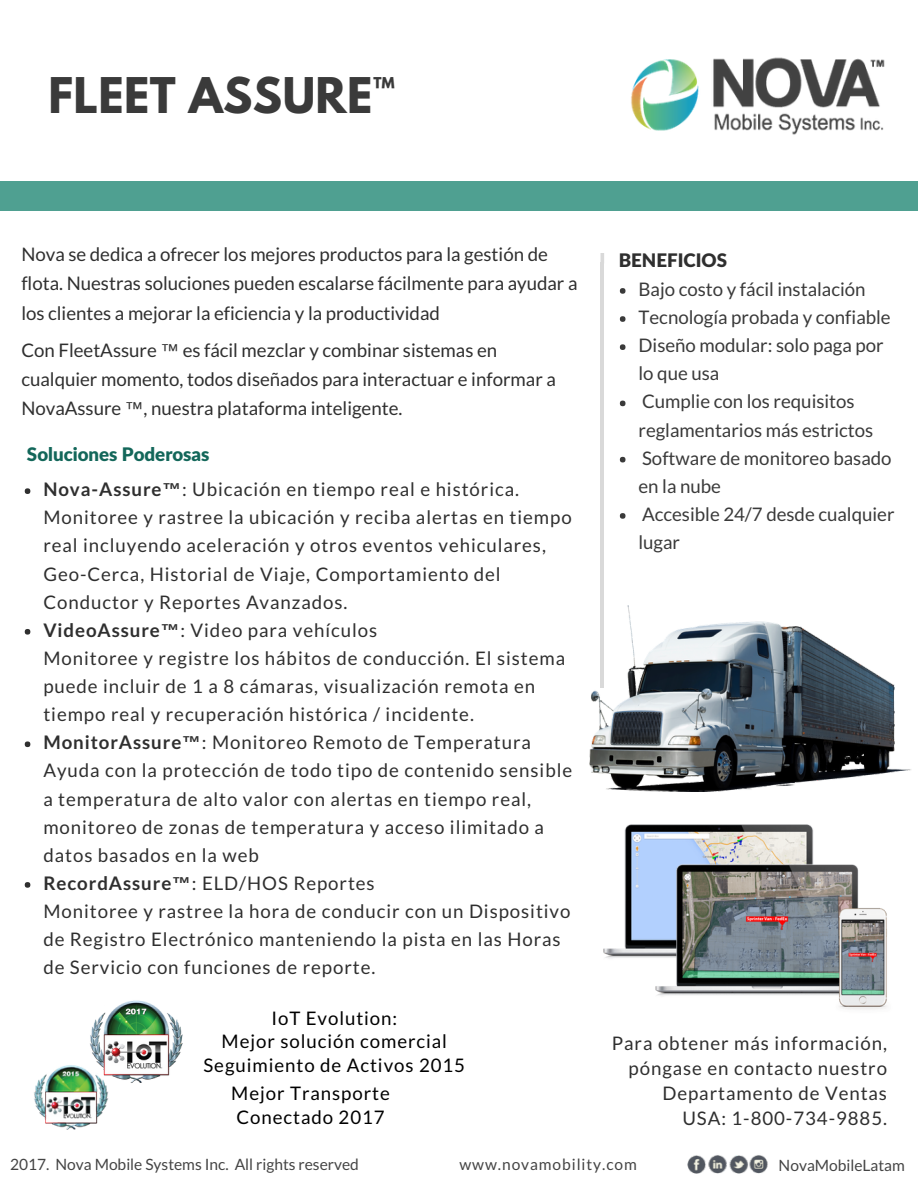
<style>
.page{position:relative;width:918px;height:1188px;background:#fff}
.page>*{position:absolute;margin:0;border:0;box-sizing:border-box;transform-origin:0 0}
.t1{font:700 43.65px "League Spartan";letter-spacing:.01em;color:#3a3a3a}
.t2{font:18.75px/28.2px "Lato";letter-spacing:.05em;color:#2f2f2f}
.t3{font:18.75px/29.2px "Lato";color:#2f2f2f}
.t4{font:18.75px/28.2px "Lato";color:#3a3a3a}
.t5{font:18.75px/23.7px "Lato";letter-spacing:.05em;color:#000;text-align:center}
.t6{font:900 18.75px "Lato";color:#13675a}
.t7{font:900 18.75px "Lato";color:#2f2f2f}
.t8{font:15.6px "Lato";color:#444}
.t9{font:15.6px "Lato";letter-spacing:.06em;color:#444}
.s1{font-family:"Liberation Sans"}
.s2{font-weight:700}
.s3{font-family:"Liberation Sans";font-weight:700}
</style>
<div class="page">
<svg style="left:25px;top:488px;width:5px;height:6px"></svg>
<svg style="left:25px;top:629px;width:5px;height:6px"></svg>
<svg style="left:25px;top:741px;width:5px;height:6px"></svg>
<svg style="left:25px;top:882px;width:5px;height:6px"></svg>
<img style="left:34px;top:1065px;width:75px;height:65px">
<img style="left:687px;top:1155px;width:81px;height:19px">
<hr style="left:601px;top:262px;width:3px;height:433px;background:#d9d9d9">
<svg style="left:600px;top:253px;width:4px;height:10px"></svg>
<img style="left:631px;top:57px;width:254px;height:78px">
<div style="left:0;top:181px;width:918px;height:29px;background:#4fa091"></div>
<img style="left:603px;top:824px;width:211px;height:135px">
<img style="left:651px;top:862px;width:236px;height:148px">
<svg style="left:620px;top:288px;width:5px;height:6px"></svg>
<svg style="left:620px;top:316px;width:5px;height:6px"></svg>
<svg style="left:620px;top:344px;width:5px;height:6px"></svg>
<svg style="left:620px;top:401px;width:5px;height:5px"></svg>
<svg style="left:620px;top:457px;width:5px;height:5px"></svg>
<svg style="left:620px;top:513px;width:5px;height:6px"></svg>
<img style="left:589px;top:605px;width:322px;height:187px">
<img style="left:87px;top:1000px;width:96px;height:87px">
<h1 class="t1" style="left:48px;top:74px;width:348px">FLEET ASSURE™</h1>
<p class="t3" style="left:21px;top:239px;width:558px">Nova se dedica a ofrecer los mejores productos para la gestión de flota. Nuestras soluciones pueden escalarse fácilmente para ayudar a los clientes a mejorar la eficiencia y la productividad</p>
<p class="t3" style="left:21px;top:335px;width:536px">Con FleetAssure <span class="s1">™</span> es fácil mezclar y combinar sistemas en cualquier momento, todos diseñados para interactuar e informar a<br>NovaAssure <span class="s1">™</span>, nuestra plataforma inteligente.</p>
<p class="t6" style="left:27px;top:442px;width:184px">Soluciones Poderosas</p>
<p class="t2" style="left:43px;top:475px;width:530px"><span class="s2">Nova-Assure</span><span class="s3">™</span>: Ubicación en tiempo real e histórica.<br>Monitoree y rastree la ubicación y reciba alertas en tiempo real incluyendo aceleración y otros eventos vehiculares, Geo-Cerca, Historial de Viaje, Comportamiento del Conductor y Reportes Avanzados.<br><span class="s2">VideoAssure</span><span class="s3">™</span>: Video para vehículos<br>Monitoree y registre los hábitos de conducción. El sistema puede incluir de 1 a 8 cámaras, visualización remota en tiempo real y recuperación histórica / incidente.<br><span class="s2">MonitorAssure</span><span class="s3">™</span>: Monitoreo Remoto de Temperatura Ayuda con la protección de todo tipo de contenido sensible a temperatura de alto valor con alertas en tiempo real, monitoreo de zonas de temperatura y acceso ilimitado a datos basados en la web<br><span class="s2">RecordAssure</span><span class="s3">™</span>: ELD/HOS Reportes<br>Monitoree y rastree la hora de conducir con un Dispositivo de Registro Electrónico manteniendo la pista en las Horas de Servicio con funciones de reporte.</p>
<p class="t7" style="left:619px;top:248px;width:110px">BENEFICIOS</p>
<p class="t4" style="left:639px;top:275px;width:258px">Bajo costo y fácil instalación<br>Tecnología probada y confiable<br>Diseño modular: solo paga por lo que usa<br>Cumplie con los requisitos reglamentarios más estrictos<br>Software de monitoreo basado en la nube<br>Accesible 24/7 desde cualquier lugar</p>
<p class="t5" style="left:204px;top:1006px;width:263px">IoT Evolution:<br>Mejor solución comercial<br>Seguimiento de Activos 2015</p>
<p class="t5" style="left:231px;top:1081px;width:160px;text-align:left">Mejor Transporte<br>Conectado 2017</p>
<p class="t8" style="left:10px;top:1155px;width:350px">2017. Nova Mobile Systems Inc. All rights reserved</p>
<p class="t9" style="left:459px;top:1155px;width:179px">www.novamobility.com</p>
<p class="t8" style="left:779px;top:1156px;width:128px">NovaMobileLatam</p>
<p class="t2" style="left:612px;top:1031px;width:277px;line-height:24.8px;text-align:right">Para obtener más información, póngase en contacto nuestro<br>Departamento de Ventas<br>USA: 1-800-734-9885.</p>
</div>
